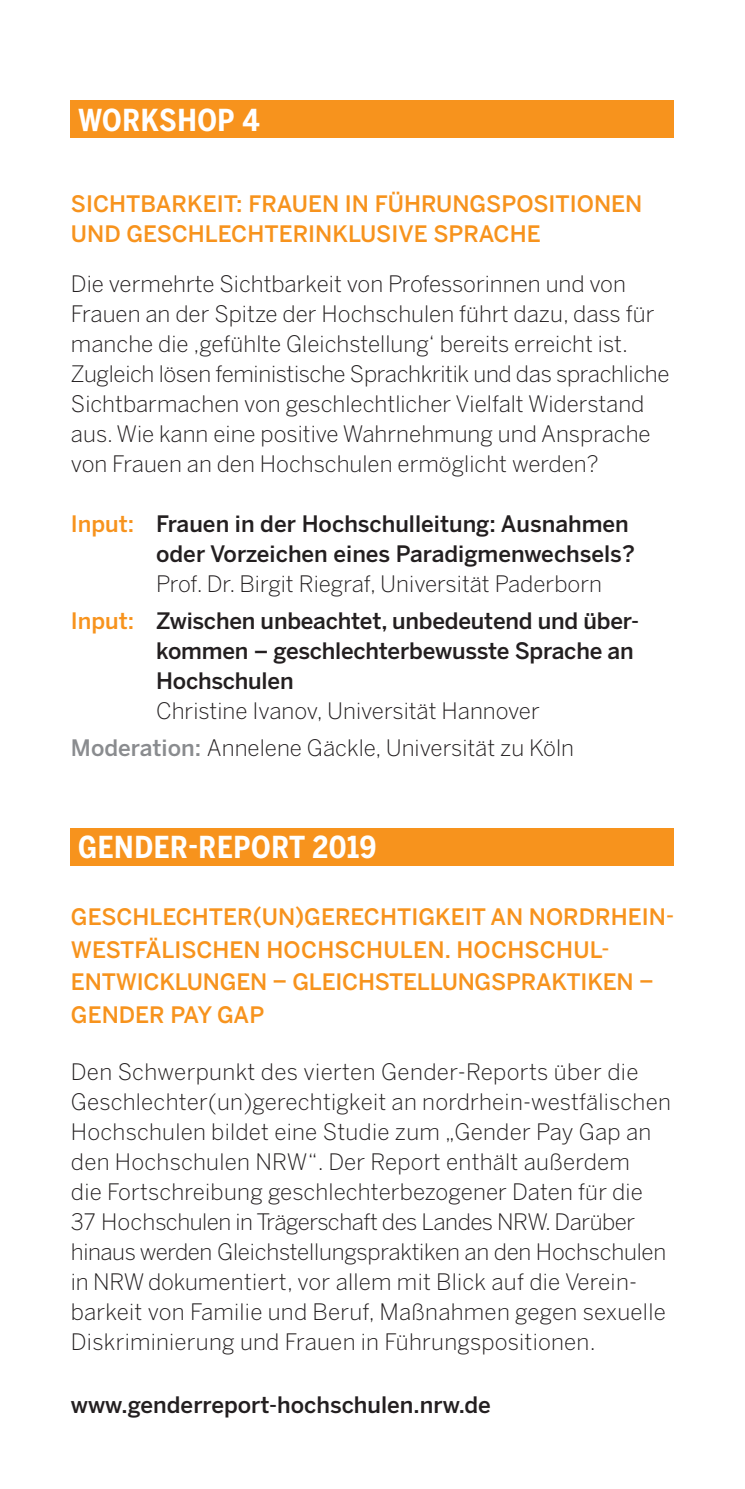
<style>
.page{position:relative;width:745px;height:1489px;background:#fff}
.page>*{position:absolute;margin:0;border:0;box-sizing:border-box;transform-origin:0 0}
.t1{font:700 30px "Benton Sans Condensed";letter-spacing:.02em;color:#fff}
.t2{font:300 22.5px/30px "Benton Sans";color:#231f20}
.t3{font:500 22.5px/32.5px "Benton Sans";color:#f7931d}
.t4{font:500 22.5px/30px "Benton Sans";color:#231f20;text-align:right}
.s1{color:#f7931d}
.s2{font-weight:500;color:#f7931d}
.s3{font-weight:500}
.s4{font-weight:500;color:#8a8c8f}
</style>
<div class="page">
<div style="left:71px;top:827px;width:602px;height:38px;background:#f7931d"></div>
<div style="left:71px;top:100px;width:602px;height:38px;background:#f7931d"></div>
<h1 class="t1" style="left:78px;top:101px;width:183px">WORKSHOP 4</h1>
<p class="t3" style="left:71px;top:189px;width:572px;line-height:30px">SICHTBARKEIT: FRAUEN IN FÜHRUNGSPOSITIONEN<br>UND GESCHLECHTERINKLUSIVE SPRACHE</p>
<p class="t2" style="left:71px;top:269px;width:599px">Die vermehrte Sichtbarkeit von Professorinnen und von Frauen an der Spitze der Hochschulen führt dazu, dass für manche die ‚gefühlte Gleichstellung‘ bereits erreicht ist.<br>Zugleich lösen feministische Sprachkritik und das sprachliche Sichtbarmachen von geschlechtlicher Vielfalt Widerstand aus. Wie kann eine positive Wahrnehmung und Ansprache von Frauen an den Hochschulen ermöglicht werden?</p>
<p class="t4" style="left:71px;top:509px;width:565px"><span class="s1">Input:</span> Frauen in der Hochschulleitung: Ausnahmen oder Vorzeichen eines Paradigmenwechsels?</p>
<p class="t2" style="left:71px;top:565px;width:569px;line-height:37px;text-indent:85px">Prof. Dr. Birgit Riegraf, Universität Paderborn<br><span class="s2">Input:</span> <span class="s3">Zwischen unbeachtet, unbedeutend und über-</span></p>
<p class="t4" style="left:156px;top:636px;width:479px;text-align:left">kommen – geschlechterbewusste Sprache an<br>Hochschulen</p>
<p class="t2" style="left:71px;top:692px;width:504px;line-height:37px;text-indent:85px">Christine Ivanov, Universität Hannover<br><span class="s4">Moderation:</span> Annelene Gäckle, Universität zu Köln</p>
<h1 class="t1" style="left:78px;top:828px;width:299px">GENDER-REPORT 2019</h1>
<p class="t3" style="left:71px;top:900px;width:604px">GESCHLECHTER(UN)GERECHTIGKEIT AN NORDRHEIN-WESTFÄLISCHEN HOCHSCHULEN. HOCHSCHUL-ENTWICKLUNGEN – GLEICHSTELLUNGSPRAKTIKEN – GENDER PAY GAP</p>
<p class="t2" style="left:71px;top:1056px;width:601px">Den Schwerpunkt des vierten Gender-Reports über die Geschlechter(un)gerechtigkeit an nordrhein-westfälischen Hochschulen bildet eine Studie zum „Gender Pay Gap an den Hochschulen NRW“. Der Report enthält außerdem<br>die Fortschreibung geschlechterbezogener Daten für die 37 Hochschulen in Trägerschaft des Landes NRW. Darüber hinaus werden Gleichstellungspraktiken an den Hochschulen in NRW dokumentiert, vor allem mit Blick auf die Verein&shy;barkeit von Familie und Beruf, Maßnahmen gegen sexuelle Diskriminierung und Frauen in Führungspositionen.</p>
<p class="t4" style="left:71px;top:1389px;width:421px">www.genderreport-hochschulen.nrw.de</p>
</div>
